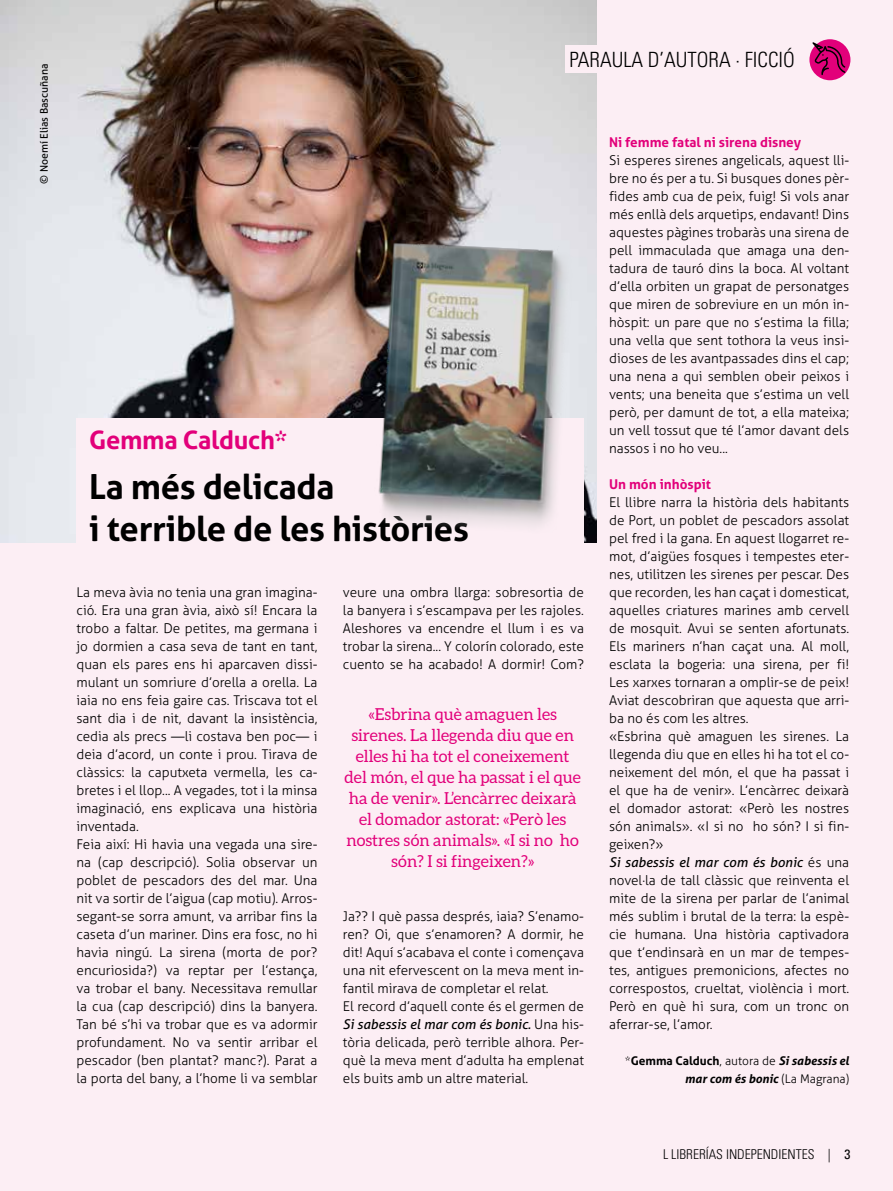
<style>
.page{position:relative;width:893px;height:1191px;background:#fceef4}
.page>*{position:absolute;margin:0;border:0;box-sizing:border-box;transform-origin:0 0}
.t1{font:700 34.5px/41.4px "Aller";letter-spacing:-.01em;color:#000}
.t2{font:700 25.5px "Aller";letter-spacing:-.01em;color:#e2007a}
.t3{font:300 condensed 21px "Univers LT Std";color:#000}
.t4{font:16.5px/21px "Aleo";color:#e2007a;text-align:center}
.t5{font:300 13.5px/18px "Aller";color:#000}
.t6{font:700 13.5px "Aller";color:#e2007a}
.t7{font:300 condensed 13.5px "Univers LT Std";color:#000}
.t8{font:italic 700 12px/18px "Aller";color:#000;text-align:right}
.t9{font:10.5px "Aller";color:#000}
.s1{font-weight:400;font-style:italic}
.s2{font-weight:300;font-style:normal}
.s3{font-style:normal}
.s4{font-weight:400}
</style>
<div class="page">
<img style="left:0;top:0;width:597px;height:542px">
<div style="left:77px;top:418px;width:507px;height:135px;background:#fceef4"></div>
<img style="left:347px;top:219px;width:246px;height:317px">
<div style="left:565px;top:46px;width:243px;height:27px;background:#fceef4"></div>
<svg style="left:806px;top:35px;width:48px;height:49px"></svg>
<div style="left:802px;top:32px;width:56px;height:56px;border:8px solid #fceef4;border-radius:50%"></div>
<svg style="left:812px;top:42px;width:33px;height:33px"></svg>
<p class="t9" style="left:38px;top:184px;width:121px;rotate:-90deg">© Noemí Elias Bascuñana</p>
<h3 class="t3" style="left:569px;top:47px;width:227px">PARAULA D’AUTORA · FICCIÓ</h3>
<h2 class="t2" style="left:89px;top:424px;width:199px">Gemma Calduch*</h2>
<h1 class="t1" style="left:89px;top:466px;width:381px">La més delicada<br>i terrible de les històries</h1>
<p class="t5" style="left:77px;top:583px;width:242px">La meva àvia no tenia una gran imagina&shy;ció. Era una gran àvia, això sí! Encara la trobo a faltar. De petites, ma germana i jo dormien a casa seva de tant en tant, quan els pares ens hi aparcaven dissi&shy;mulant un somriure d’orella a orella. La iaia no ens feia gaire cas. Triscava tot el sant dia i de nit, davant la insistència, cedia als precs —li costava ben poc— i deia d’acord, un conte i prou. Tirava de clàssics: la caputxeta vermella, les ca&shy;bretes i el llop... A vegades, tot i la minsa imaginació, ens explicava una història inventada.<br>Feia així: Hi havia una vegada una sire&shy;na (cap descripció). Solia observar un poblet de pescadors des del mar. Una nit va sortir de l’aigua (cap motiu). Arros&shy;segant-se sorra amunt, va arribar fins la caseta d’un mariner. Dins era fosc, no hi havia ningú. La sirena (morta de por? encuriosida?) va reptar per l’estança, va trobar el bany. Necessitava remullar la cua (cap descripció) dins la banyera.<br>Tan bé s’hi va trobar que es va adormir profundament. No va sentir arribar el pescador (ben plantat? manc?). Parat a la porta del bany, a l’home li va semblar</p>
<p class="t5" style="left:343px;top:583px;width:243px;text-align:justify">veure una ombra llarga: sobresortia de la banyera i s’escampava per les rajoles.<br>Aleshores va encendre el llum i es va trobar la sirena... Y colorín colorado, este cuento se ha acabado! A dormir! Com?</p>
<p class="t4" style="left:345px;top:703px;width:238px">«Esbrina què amaguen les sirenes. La llegenda diu que en elles hi ha tot el coneixement del món, el que ha passat i el que ha de venir». L’encàrrec deixarà el domador astorat: «Però les nostres són animals». «I si no ho són? I si fingeixen?»</p>
<p class="t5" style="left:343px;top:907px;width:243px">Ja?? I què passa després, iaia? S’enamo&shy;ren? Oi, que s’enamoren? A dormir, he dit! Aquí s’acabava el conte i començava una nit efervescent on la meva ment in&shy;fantil mirava de completar el relat.<br>El record d’aquell conte és el germen de <span class="s1">Si sabessis el mar com és bonic.</span> Una his&shy;tòria delicada, però terrible alhora. Per&shy;què la meva ment d’adulta ha emplenat els buits amb un altre material.</p>
<p class="t6" style="left:609px;top:133px;width:193px">Ni femme fatal ni sirena disney</p>
<p class="t5" style="left:609px;top:151px;width:242px;text-align:justify">Si esperes sirenes angelicals, aquest lli&shy;bre no és per a tu. Si busques dones pèr&shy;fides amb cua de peix, fuig! Si vols anar més enllà dels arquetips, endavant! Dins aquestes pàgines trobaràs una sirena de pell immaculada que amaga una den&shy;tadura de tauró dins la boca. Al voltant d’ella orbiten un grapat de personatges que miren de sobreviure en un món in&shy;hòspit: un pare que no s’estima la filla; una vella que sent tothora la veus insi&shy;dioses de les avantpassades dins el cap; una nena a qui semblen obeir peixos i vents; una beneita que s’estima un vell però, per damunt de tot, a ella mateixa; un vell tossut que té l’amor davant dels nassos i no ho veu...</p>
<p class="t6" style="left:609px;top:475px;width:103px">Un món inhòspit</p>
<p class="t5" style="left:609px;top:493px;width:242px">El llibre narra la història dels habitants de Port, un poblet de pescadors assolat pel fred i la gana. En aquest llogarret re&shy;mot, d’aigües fosques i tempestes eter&shy;nes, utilitzen les sirenes per pescar. Des que recorden, les han caçat i domesticat, aquelles criatures marines amb cervell de mosquit. Avui se senten afortunats.<br>Els mariners n’han caçat una. Al moll, esclata la bogeria: una sirena, per fi!<br>Les xarxes tornaran a omplir-se de peix!<br>Aviat descobriran que aquesta que arri&shy;ba no és com les altres.<br>«Esbrina què amaguen les sirenes. La llegenda diu que en elles hi ha tot el co&shy;neixement del món, el que ha passat i el que ha de venir». L’encàrrec deixarà el domador astorat: «Però les nostres són animals». «I si no ho són? I si fin&shy;geixen?»<br><span class="s1">Si sabessis el mar com és bonic</span> és una novel·la de tall clàssic que reinventa el mite de la sirena per parlar de l’animal més sublim i brutal de la terra: la espè&shy;cie humana. Una història captivadora que t’endinsarà en un mar de tempes&shy;tes, antigues premonicions, afectes no correspostos, crueltat, violència i mort.<br>Però en què hi sura, com un tronc on aferrar-se, l’amor.</p>
<p class="t8" style="left:625px;top:1051px;width:226px"><span class="s2">*</span><span class="s3">Gemma Calduch</span><span class="s2">, autora de</span> Si sabessis el mar com és bonic <span class="s2">(La Magrana)</span></p>
<p class="t7" style="left:663px;top:1146px;width:189px">L LIBRERÍAS INDEPENDIENTES | <span class="s4">3</span></p>
</div>
